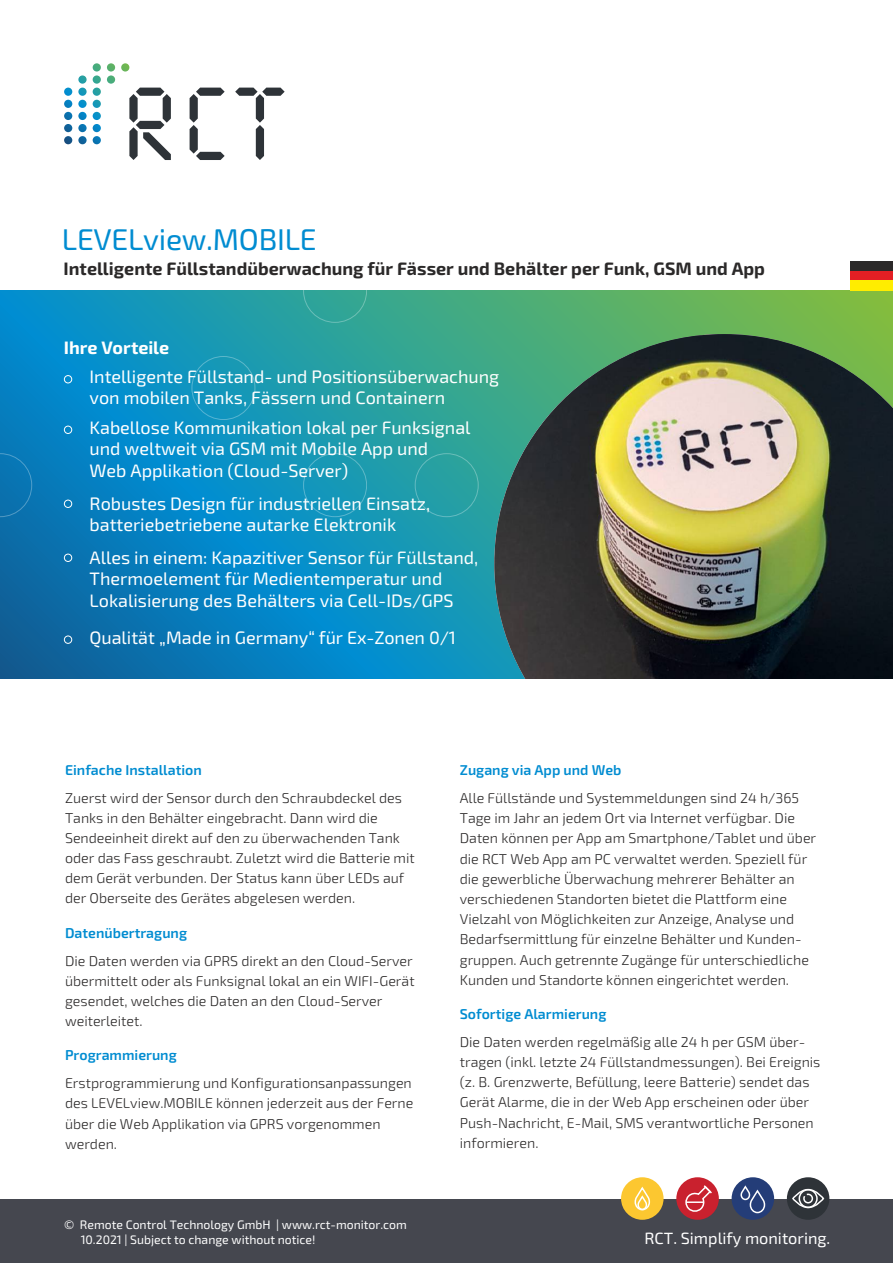
<style>
.page{position:relative;width:893px;height:1263px;background:#fff}
.page>*{position:absolute;margin:0;border:0;box-sizing:border-box;transform-origin:0 0}
.t1{font:30px "Exo 2";letter-spacing:-.01em;color:#008cd1}
.t2{font:18px/21.6px "Exo 2";color:#fff}
.t3{font:700 18px "Exo 2";color:#2b2929}
.t4{font:700 18px "Exo 2";letter-spacing:-.005em;color:#fff}
.t5{font:16.35px "Exo 2";color:#fff}
.t6{font:300 14.25px/20.2px "Exo 2";color:#2b2929}
.t7{font:600 14.25px "Exo 2";color:#008cd1}
.t8{font:12.3px "Exo 2";color:#fff}
</style>
<div class="page">
<svg style="left:0;top:291px;width:893px;height:388px;background:#1991ad"></svg>
<img style="left:494px;top:334px;width:399px;height:345px">
<div style="left:0;top:1199px;width:893px;height:64px;background:#45474f"></div>
<svg style="left:64px;top:63px;width:221px;height:97px"></svg>
<div style="left:732px;top:1177px;width:42px;height:43px;background:#243d78;border-radius:50%"></div>
<svg style="left:740px;top:1187px;width:26px;height:27px"></svg>
<div style="left:787px;top:1177px;width:42px;height:43px;background:#2e3338;border-radius:50%"></div>
<div style="left:792px;top:1189px;width:32px;height:19px;border:2px solid #fff;border-radius:50%"></div>
<div style="left:799px;top:1189px;width:19px;height:19px;border:2px solid #fff;border-radius:50%"></div>
<svg style="left:802px;top:1193px;width:12px;height:11px"></svg>
<div style="left:621px;top:1177px;width:43px;height:43px;background:#fcc730;border-radius:50%"></div>
<svg style="left:634px;top:1188px;width:17px;height:23px"></svg>
<svg style="left:0;top:453px;width:32px;height:64px;background:#0c75b2"></svg>
<div style="left:192px;top:356px;width:63px;height:64px;border:1px solid #fff;border-radius:50%"></div>
<div style="left:303px;top:259px;width:64px;height:64px;border:1px solid #fff;border-radius:50%"></div>
<div style="left:303px;top:453px;width:64px;height:64px;border:1px solid #fff;border-radius:50%"></div>
<div style="left:415px;top:453px;width:64px;height:64px;border:1px solid #fff;border-radius:50%"></div>
<div style="left:676px;top:1177px;width:43px;height:43px;background:#c9212e;border-radius:50%"></div>
<svg style="left:685px;top:1183px;width:28px;height:31px"></svg>
<div style="left:64px;top:375px;width:8px;height:8px;border:1px solid #fff;border-radius:50%"></div>
<div style="left:64px;top:426px;width:8px;height:8px;border:1px solid #fff;border-radius:50%"></div>
<div style="left:64px;top:636px;width:8px;height:8px;border:1px solid #fff;border-radius:50%"></div>
<div style="left:64px;top:500px;width:8px;height:8px;border:1px solid #fff;border-radius:50%"></div>
<div style="left:64px;top:554px;width:8px;height:8px;border:1px solid #fff;border-radius:50%"></div>
<div style="left:851px;top:261px;width:42px;height:10px;background:#2b2929"></div>
<div style="left:851px;top:271px;width:42px;height:10px;background:#e31f24"></div>
<div style="left:851px;top:281px;width:42px;height:10px;background:#ffed00"></div>
<h1 class="t1" style="left:62px;top:229px;width:256px">LEVELview.MOBILE</h1>
<p class="t3" style="left:64px;top:263px;width:703px">Intelligente Füllstandüberwachung für Fässer und Behälter per Funk, GSM und App</p>
<p class="t4" style="left:64px;top:341px;width:107px">Ihre Vorteile</p>
<p class="t2" style="left:90px;top:368px;width:411px;line-height:21px">Intelligente Füllstand- und Positionsüberwachung von mobilen Tanks, Fässern und Containern</p>
<p class="t2" style="left:90px;top:419px;width:383px">Kabellose Kommunikation lokal per Funksignal und weltweit via GSM mit Mobile App und<br>Web Applikation (Cloud-Server)</p>
<p class="t2" style="left:90px;top:494px;width:342px">Robustes Design für industriellen Einsatz, batteriebetriebene autarke Elektronik</p>
<p class="t2" style="left:90px;top:548px;width:390px">Alles in einem: Kapazitiver Sensor für Füllstand,<br>Thermoelement für Medientemperatur und<br>Lokalisierung des Behälters via Cell-IDs/GPS</p>
<p class="t2" style="left:90px;top:628px;width:368px">Qualität „Made in Germany“ für Ex-Zonen 0/1</p>
<p class="t7" style="left:65px;top:765px;width:138px">Einfache Installation</p>
<p class="t6" style="left:65px;top:789px;width:351px">Zuerst wird der Sensor durch den Schraubdeckel des Tanks in den Behälter eingebracht. Dann wird die Sendeeinheit direkt auf den zu überwachenden Tank oder das Fass geschraubt. Zuletzt wird die Batterie mit dem Gerät verbunden. Der Status kann über LEDs auf der Oberseite des Gerätes abgelesen werden.</p>
<p class="t7" style="left:65px;top:928px;width:124px">Datenübertragung</p>
<p class="t6" style="left:65px;top:952px;width:351px">Die Daten werden via GPRS direkt an den Cloud-Server übermittelt oder als Funksignal lokal an ein WIFI-Gerät gesendet, welches die Daten an den Cloud-Server weiterleitet.</p>
<p class="t7" style="left:65px;top:1050px;width:113px">Programmierung</p>
<p class="t6" style="left:65px;top:1074px;width:350px">Erstprogrammierung und Konfigurationsanpassungen des LEVELview.MOBILE können jederzeit aus der Ferne über die Web Applikation via GPRS vorgenommen werden.</p>
<p class="t8" style="left:64px;top:1220px;width:344px">© Remote Control Technology GmbH | www.rct-monitor.com</p>
<p class="t8" style="left:81px;top:1235px;width:236px">10.2021 | Subject to change without notice!</p>
<p class="t7" style="left:460px;top:765px;width:163px">Zugang via App und Web</p>
<p class="t6" style="left:460px;top:789px;width:358px">Alle Füllstände und Systemmeldungen sind 24 h/365<br>Tage im Jahr an jedem Ort via Internet verfügbar. Die Daten können per App am Smartphone/Tablet und über die RCT Web App am PC verwaltet werden. Speziell für die gewerbliche Überwachung mehrerer Behälter an verschiedenen Standorten bietet die Plattform eine Vielzahl von Möglichkeiten zur Anzeige, Analyse und Bedarfsermittlung für einzelne Behälter und Kunden&shy;gruppen. Auch getrennte Zugänge für unterschiedliche Kunden und Standorte können eingerichtet werden.</p>
<p class="t7" style="left:460px;top:1009px;width:148px">Sofortige Alarmierung</p>
<p class="t6" style="left:460px;top:1033px;width:362px">Die Daten werden regelmäßig alle 24 h per GSM über&shy;tragen (inkl. letzte 24 Füllstandmessungen). Bei Ereignis (z. B. Grenzwerte, Befüllung, leere Batterie) sendet das Gerät Alarme, die in der Web App erscheinen oder über Push-Nachricht, E-Mail, SMS verantwortliche Personen informieren.</p>
<p class="t5" style="left:645px;top:1233px;width:187px">RCT. Simplify monitoring.</p>
</div>
